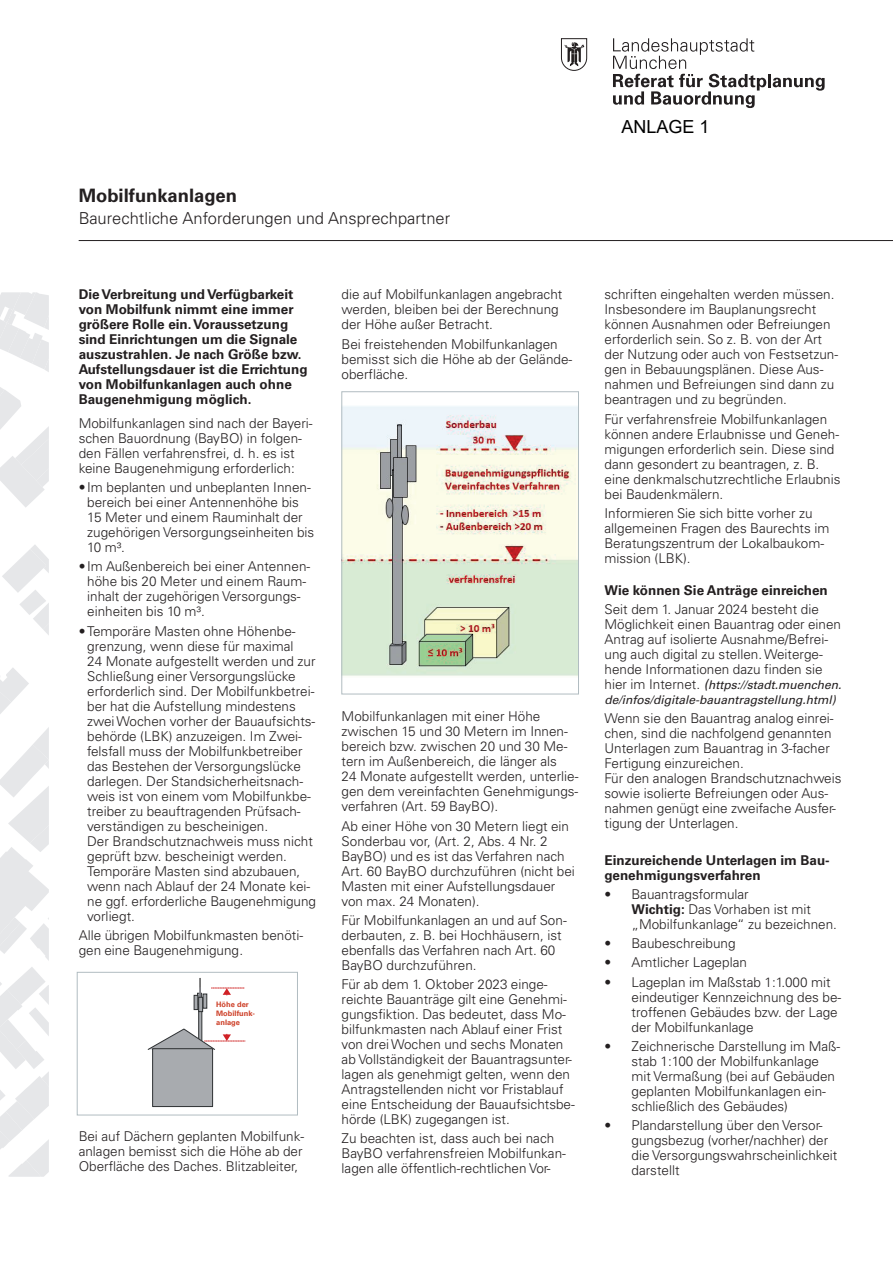
<style>
.page{position:relative;width:893px;height:1263px;background:#fff}
.page>*{position:absolute;margin:0;border:0;box-sizing:border-box;transform-origin:0 0}
.t1{font:700 18.45px "Univers LT Pro 65";color:#231f20}
.t2{font:18px "Arial";color:#000}
.t3{font:300 16.5px "Univers LT Pro 45";color:#231f20}
.t4{font:300 13.5px/15px "Univers LT Pro 45";color:#231f20}
.t5{font:700 13.5px/15px "Univers LT Pro 65";color:#231f20}
.t6{font:italic 12px/15px "Univers LT Pro 55";color:#231f20}
.t7{font:700 7.5px/8.9px "Univers LT Pro 65";letter-spacing:-.39em;color:#cd3f27}
.s1{font-family:"Univers LT Pro 45";font-weight:300;font-style:normal;font-size:13.5px}
.s2{font-size:13.5px}
.s3{font-family:"Univers LT Pro 65";font-weight:700}
</style>
<div class="page">
<hr style="left:79px;top:240px;width:814px;height:1px;background:#231f20">
<svg style="left:613px;top:38px;width:212px;height:70px"></svg>
<svg style="left:561px;top:38px;width:26px;height:33px"></svg>
<svg style="left:0;top:292px;width:49px;height:885px"></svg>
<div style="left:152px;top:1048px;width:61px;height:59px;background:#a8abaf;border:1px solid #2e3133"></div>
<svg style="left:147px;top:978px;width:99px;height:72px"></svg>
<div style="left:77px;top:972px;width:221px;height:143px;border:1px solid #b1bcc1"></div>
<img style="left:344px;top:406px;width:233px;height:271px">
<div style="left:342px;top:392px;width:237px;height:302px;border:1px solid #b1bcc1"></div>
<h1 class="t1" style="left:79px;top:185px;width:160px">Mobilfunkanlagen</h1>
<p class="t3" style="left:79px;top:209px;width:373px">Baurechtliche Anforderungen und Ansprechpartner</p>
<p class="t5" style="left:79px;top:287px;width:231px">Die Verbreitung und Verfügbarkeit von Mobilfunk nimmt eine immer größere Rolle ein. Voraussetzung sind Einrichtungen um die Signale auszustrahlen. Je nach Größe bzw.<br>Aufstellungsdauer ist die Errichtung von Mobilfunkanlagen auch ohne Baugenehmigung möglich.</p>
<p class="t4" style="left:79px;top:416px;width:236px">Mobilfunkanlagen sind nach der Bayeri&shy;schen Bauordnung (BayBO) in folgen&shy;den Fällen verfahrensfrei, d. h. es ist keine Baugenehmigung erforderlich:</p>
<p class="t4" style="left:87px;top:480px;width:229px;text-indent:-9px">• Im beplanten und unbeplanten Innen&shy;bereich bei einer Antennenhöhe bis<br>15 Meter und einem Rauminhalt der zugehörigen Versorgungseinheiten bis<br>10 m³.</p>
<p class="t4" style="left:87px;top:559px;width:225px;text-indent:-9px">• Im Außenbereich bei einer Antennen&shy;höhe bis 20 Meter und einem Raum&shy;inhalt der zugehörigen Versorgungs&shy;einheiten bis 10 m³.</p>
<p class="t4" style="left:87px;top:623px;width:230px;text-indent:-9px">• Temporäre Masten ohne Höhenbe&shy;grenzung, wenn diese für maximal<br>24 Monate aufgestellt werden und zur Schließung einer Versorgungslücke erforderlich sind. Der Mobilfunkbetrei&shy;ber hat die Aufstellung mindestens zwei Wochen vorher der Bauaufsichts&shy;behörde (LBK) anzuzeigen. Im Zwei&shy;felsfall muss der Mobilfunkbetreiber das Bestehen der Versorgungslücke darlegen. Der Standsicherheitsnach&shy;weis ist von einem vom Mobilfunkbe&shy;treiber zu beauftragenden Prüfsach&shy;verständigen zu bescheinigen.<br>Der Brandschutznachweis muss nicht geprüft bzw. bescheinigt werden.<br>Temporäre Masten sind abzubauen, wenn nach Ablauf der 24 Monate kei&shy;ne ggf. erforderliche Baugenehmigung vorliegt.</p>
<p class="t4" style="left:79px;top:927px;width:226px">Alle übrigen Mobilfunkmasten benöti&shy;gen eine Baugenehmigung.</p>
<p class="t7" style="left:216px;top:1000px;width:45px">Höheder<br>Mobilfunk&shy;anlage</p>
<p class="t4" style="left:79px;top:1129px;width:227px;text-align:justify">Bei auf Dächern geplanten Mobilfunk&shy;anlagen bemisst sich die Höhe ab der Oberfläche des Daches. Blitzableiter,</p>
<p class="t4" style="left:342px;top:287px;width:222px">die auf Mobilfunkanlagen angebracht werden, bleiben bei der Berechnung der Höhe außer Betracht.</p>
<p class="t4" style="left:342px;top:336px;width:232px">Bei freistehenden Mobilfunkanlagen bemisst sich die Höhe ab der Gelände&shy;oberfläche.</p>
<p class="t4" style="left:342px;top:709px;width:238px">Mobilfunkanlagen mit einer Höhe zwischen 15 und 30 Metern im Innen&shy;bereich bzw. zwischen 20 und 30 Me&shy;tern im Außenbereich, die länger als<br>24 Monate aufgestellt werden, unterlie&shy;gen dem vereinfachten Genehmigungs&shy;verfahren (Art. 59 BayBO).</p>
<p class="t4" style="left:342px;top:818px;width:235px">Ab einer Höhe von 30 Metern liegt ein Sonderbau vor, (Art. 2, Abs. 4 Nr. 2<br>BayBO) und es ist das Verfahren nach Art. 60 BayBO durchzuführen (nicht bei Masten mit einer Aufstellungsdauer von max. 24 Monaten).</p>
<p class="t4" style="left:342px;top:912px;width:227px">Für Mobilfunkanlagen an und auf Son&shy;derbauten, z. B. bei Hochhäusern, ist ebenfalls das Verfahren nach Art. 60<br>BayBO durchzuführen.</p>
<p class="t4" style="left:342px;top:977px;width:235px">Für ab dem 1. Oktober 2023 einge&shy;reichte Bauanträge gilt eine Genehmi&shy;gungsfiktion. Das bedeutet, dass Mo&shy;bilfunkmasten nach Ablauf einer Frist von drei Wochen und sechs Monaten ab Vollständigkeit der Bauantragsunter&shy;lagen als genehmigt gelten, wenn den Antragstellenden nicht vor Fristablauf eine Entscheidung der Bauaufsichtsbe&shy;hörde (LBK) zugegangen ist.</p>
<p class="t4" style="left:342px;top:1131px;width:226px">Zu beachten ist, dass auch bei nach<br>BayBO verfahrensfreien Mobilfunkan&shy;lagen alle öffentlich-rechtlichen Vor-</p>
<h2 class="t2" style="left:621px;top:114px;width:90px">ANLAGE 1</h2>
<p class="t4" style="left:604px;top:287px;width:235px">schriften eingehalten werden müssen.<br>Insbesondere im Bauplanungsrecht können Ausnahmen oder Befreiungen erforderlich sein. So z. B. von der Art der Nutzung oder auch von Festsetzun&shy;gen in Bebauungsplänen. Diese Aus&shy;nahmen und Befreiungen sind dann zu beantragen und zu begründen.</p>
<p class="t4" style="left:604px;top:411px;width:237px">Für verfahrensfreie Mobilfunkanlagen können andere Erlaubnisse und Geneh&shy;migungen erforderlich sein. Diese sind dann gesondert zu beantragen, z. B. eine denkmalschutzrechtliche Erlaubnis bei Baudenkmälern.</p>
<p class="t4" style="left:604px;top:505px;width:226px">Informieren Sie sich bitte vorher zu allgemeinen Fragen des Baurechts im<br>Beratungszentrum der Lokalbaukom&shy;mission (LBK).</p>
<p class="t5" style="left:604px;top:582px;width:225px">Wie können Sie Anträge einreichen</p>
<p class="t4" style="left:604px;top:602px;width:238px">Seit dem 1. Januar 2024 besteht die Möglichkeit einen Bauantrag oder einen Antrag auf isolierte Ausnahme/Befrei&shy;ung auch digital zu stellen. Weiterge&shy;hende Informationen dazu finden sie</p>
<p class="t6" style="left:604px;top:677px;width:239px"><span class="s1">hier im Internet.</span> <span class="s2">(</span>https://stadt.muenchen. de/infos/digitale-bauantragstellung.html)</p>
<p class="t4" style="left:604px;top:711px;width:239px">Wenn sie den Bauantrag analog einrei&shy;chen, sind die nachfolgend genannten Unterlagen zum Bauantrag in 3-facher Fertigung einzureichen.<br>Für den analogen Brandschutznachweis sowie isolierte Befreiungen oder Aus&shy;nahmen genügt eine zweifache Ausfer&shy;tigung der Unterlagen.</p>
<p class="t5" style="left:604px;top:852px;width:227px">Einzureichende Unterlagen im Bau&shy;genehmigungsverfahren</p>
<p class="t4" style="left:631px;top:887px;width:207px;text-indent:-27px">• Bauantragsformular<br><span class="s3">Wichtig:</span> Das Vorhaben ist mit „Mobilfunkanlage“ zu bezeichnen.</p>
<p class="t4" style="left:604px;top:936px;width:133px">• Baubeschreibung</p>
<p class="t4" style="left:604px;top:955px;width:144px">• Amtlicher Lageplan</p>
<p class="t4" style="left:631px;top:974px;width:211px;text-indent:-27px">• Lageplan im Maßstab 1:1.000 mit eindeutiger Kennzeichnung des be&shy;troffenen Gebäudes bzw. der Lage der Mobilfunkanlage</p>
<p class="t4" style="left:631px;top:1039px;width:210px;text-indent:-27px">• Zeichnerische Darstellung im Maß&shy;stab 1:100 der Mobilfunkanlage mit Vermaßung (bei auf Gebäuden geplanten Mobilfunkanlagen ein&shy;schließlich des Gebäudes)</p>
<p class="t4" style="left:631px;top:1118px;width:207px;text-indent:-27px">• Plandarstellung über den Versor&shy;gungsbezug (vorher/nachher) der die Versorgungswahrscheinlichkeit darstellt</p>
</div>
